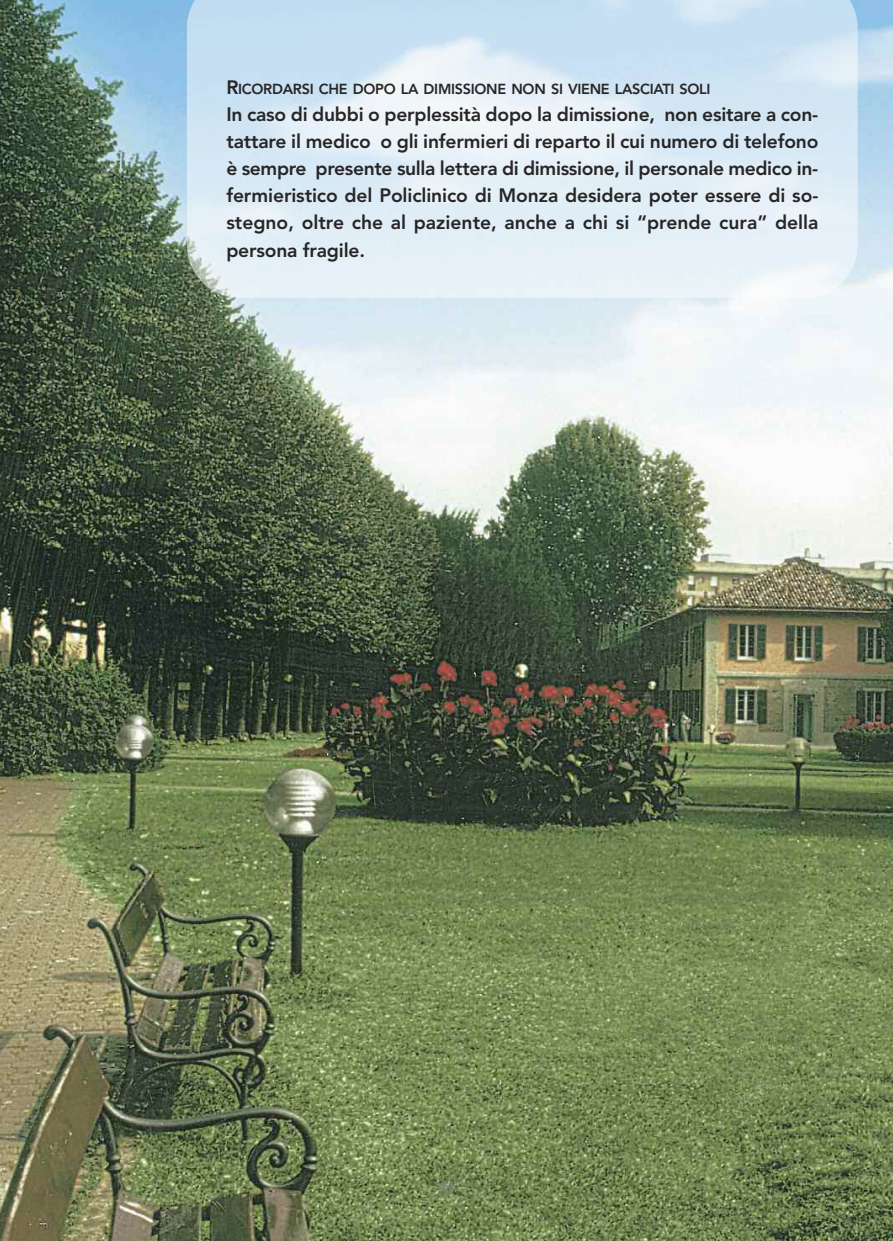
<style>
.page{position:relative;width:893px;height:1241px;background:#fff}
.page>*{position:absolute;margin:0;border:0;box-sizing:border-box;transform-origin:0 0}
.t1{font:800 19.25px/27.1px "Avenir";color:#272526;text-align:justify}
.t2{font:500 15.75px "Avenir";color:#7d7c7d}
.t3{font:800 14.35px "Avenir";letter-spacing:-.02em;color:#272526}
.s1{font-size:19.25px}
</style>
<div class="page">
<img style="left:0;top:0;width:893px;height:1240px">
<svg style="left:187px;top:0;width:671px;height:298px;background:#dbeaf5"></svg>
<p class="t3" style="left:226px;top:78px;width:486px"><span class="s1">R</span>ICORDARSI CHE DOPO LA DIMISSIONE NON SI VIENE LASCIATI SOLI</p>
<p class="t1" style="left:226px;top:101px;width:594px">In caso di dubbi o perplessità dopo la dimissione, non esitare a con&shy;tattare il medico o gli infermieri di reparto il cui numero di telefono è sempre presente sulla lettera di dimissione, il personale medico in&shy;fermieristico del Policlinico di Monza desidera poter essere di so&shy;stegno, oltre che al paziente, anche a chi si “prende cura” della persona fragile.</p>
<p class="t2" style="left:438px;top:1172px;width:19px">44</p>
</div>
